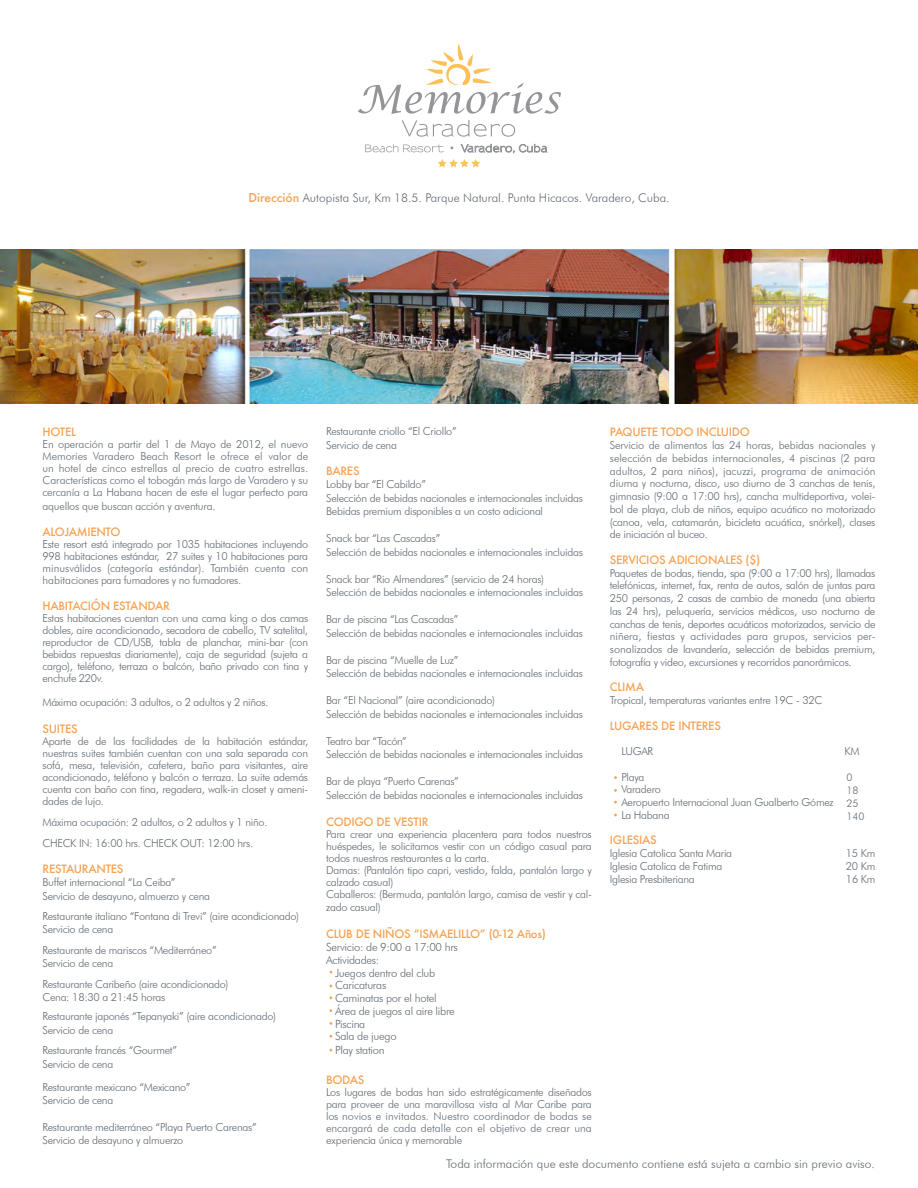
<style>
.page{position:relative;width:918px;height:1188px;background:#fff}
.page>*{position:absolute;margin:0;border:0;box-sizing:border-box;transform-origin:0 0}
.t1{font:300 12px "Futura BT";color:#626b74}
.t2{font:500 11.25px "Futura";letter-spacing:-.025em;color:#f6a252}
.t3{font:300 11.25px "Futura BT";letter-spacing:-.025em;color:#626b74}
.t4{font:300 10.95px/12px "Futura BT";letter-spacing:-.025em;color:#626b74}
.t5{font:300 10.5px/12.8px "Futura BT";color:#626b74}
.s1{font-family:"Futura";font-weight:500;color:#f6a252}
</style>
<div class="page">
<img style="left:0;top:249px;width:918px;height:155px">
<svg style="left:402px;top:120px;width:113px;height:17px"></svg>
<svg style="left:461px;top:144px;width:86px;height:9px"></svg>
<svg style="left:358px;top:43px;width:203px;height:71px"></svg>
<svg style="left:365px;top:144px;width:79px;height:8px"></svg>
<svg style="left:438px;top:159px;width:42px;height:8px"></svg>
<p class="t1" style="left:248px;top:191px;width:423px"><span class="s1">Dirección</span> Autopista Sur, Km 18.5. Parque Natural. Punta Hicacos. Varadero, Cuba.</p>
<p class="t2" style="left:43px;top:424px;width:35px">HOTEL</p>
<p class="t4" style="left:43px;top:438px;width:267px;text-align:justify">En operación a partir del 1 de Mayo de 2012, el nuevo Memories Varadero Beach Resort le ofrece el valor de un hotel de cinco estrellas al precio de cuatro estrellas.<br>Características como el tobogán más largo de Varadero y su cercanía a La Habana hacen de este el lugar perfecto para</p>
<p class="t4" style="left:43px;top:500px;width:175px">aquellos que buscan acción y aventura.</p>
<p class="t2" style="left:43px;top:524px;width:80px">ALOJAMIENTO</p>
<p class="t4" style="left:43px;top:538px;width:267px;text-align:justify">Este resort está integrado por 1035 habitaciones incluyendo 998 habitaciones estándar, 27 suites y 10 habitaciones para minusválidos (categoría estándar). También cuenta con habitaciones para fumadores y no fumadores.</p>
<p class="t2" style="left:43px;top:598px;width:129px">HABITACIÓN ESTANDAR</p>
<p class="t4" style="left:43px;top:612px;width:267px;text-align:justify">Estas habitaciones cuentan con una cama king o dos camas dobles, aire acondicionado, secadora de cabello, TV satelital, reproductor de CD/USB, tabla de planchar, mini-bar (con bebidas repuestas diariamente), caja de seguridad (sujeta a cargo), teléfono, terraza o balcón, baño privado con tina y enchufe 220v.</p>
<p class="t4" style="left:43px;top:696px;width:228px">Máxima ocupación: 3 adultos, o 2 adultos y 2 niños.</p>
<p class="t2" style="left:43px;top:721px;width:37px">SUITES</p>
<p class="t4" style="left:43px;top:735px;width:267px;text-align:justify">Aparte de de las facilidades de la habitación estándar, nuestras suites también cuentan con una sala separada con sofá, mesa, televisión, cafetera, baño para visitantes, aire acondicionado, teléfono y balcón o terraza. La suite además cuenta con baño con tina, regadera, walk-in closet y ameni&shy;dades de lujo.</p>
<p class="t4" style="left:43px;top:811px;width:226px;line-height:21px">Máxima ocupación: 2 adultos, o 2 adultos y 1 niño.<br>CHECK IN: 16:00 hrs. CHECK OUT: 12:00 hrs.</p>
<p class="t2" style="left:43px;top:861px;width:82px">RESTAURANTES</p>
<p class="t4" style="left:43px;top:876px;width:169px;line-height:13.2px">Buffet internacional “La Ceiba”<br>Servicio de desayuno, almuerzo y cena</p>
<p class="t4" style="left:43px;top:910px;width:258px;line-height:13.2px">Restaurante italiano “Fontana di Trevi” (aire acondicionado)<br>Servicio de cena</p>
<p class="t4" style="left:43px;top:944px;width:176px;line-height:13.2px">Restaurante de mariscos “Mediterráneo”<br>Servicio de cena</p>
<p class="t4" style="left:43px;top:977px;width:188px;line-height:13.2px">Restaurante Caribeño (aire acondicionado)<br>Cena: 18:30 a 21:45 horas</p>
<p class="t4" style="left:43px;top:1010px;width:235px;line-height:13.2px">Restaurante japonés “Tepanyaki” (aire acondicionado)<br>Servicio de cena</p>
<p class="t4" style="left:43px;top:1044px;width:136px;line-height:13.2px">Restaurante francés “Gourmet”<br>Servicio de cena</p>
<p class="t4" style="left:43px;top:1081px;width:150px;line-height:13.2px">Restaurante mexicano “Mexicano”<br>Servicio de cena</p>
<p class="t4" style="left:43px;top:1120px;width:216px;line-height:13.2px">Restaurante mediterráneo “Playa Puerto Carenas”<br>Servicio de desayuno y almuerzo</p>
<p class="t4" style="left:326px;top:425px;width:132px;line-height:13.2px">Restaurante criollo “El Criollo”<br>Servicio de cena</p>
<p class="t2" style="left:326px;top:463px;width:35px">BARES</p>
<p class="t4" style="left:326px;top:478px;width:258px;line-height:13.5px">Lobby bar “El Cabildo”<br>Selección de bebidas nacionales e internacionales incluidas<br>Bebidas premium disponibles a un costo adicional</p>
<p class="t4" style="left:326px;top:532px;width:258px;line-height:13.5px">Snack bar “Las Cascadas”<br>Selección de bebidas nacionales e internacionales incluidas</p>
<p class="t4" style="left:326px;top:572px;width:258px;line-height:13.5px">Snack bar “Rio Almendares” (servicio de 24 horas)<br>Selección de bebidas nacionales e internacionales incluidas</p>
<p class="t4" style="left:326px;top:613px;width:258px;line-height:13.5px">Bar de piscina “Las Cascadas”<br>Selección de bebidas nacionales e internacionales incluidas</p>
<p class="t4" style="left:326px;top:653px;width:258px;line-height:13.5px">Bar de piscina “Muelle de Luz”<br>Selección de bebidas nacionales e internacionales incluidas</p>
<p class="t4" style="left:326px;top:694px;width:258px;line-height:13.5px">Bar “El Nacional” (aire acondicionado)<br>Selección de bebidas nacionales e internacionales incluidas</p>
<p class="t4" style="left:326px;top:734px;width:258px;line-height:13.5px">Teatro bar “Tacón”<br>Selección de bebidas nacionales e internacionales incluidas</p>
<p class="t4" style="left:326px;top:775px;width:258px;line-height:13.5px">Bar de playa “Puerto Carenas”<br>Selección de bebidas nacionales e internacionales incluidas</p>
<p class="t2" style="left:326px;top:814px;width:104px">CODIGO DE VESTIR</p>
<p class="t4" style="left:326px;top:828px;width:267px">Para crear una experiencia placentera para todos nuestros huéspedes, le solicitamos vestir con un código casual para todos nuestros restaurantes a la carta.<br>Damas: (Pantalón tipo capri, vestido, falda, pantalón largo y calzado casual)<br>Caballeros: (Bermuda, pantalón largo, camisa de vestir y cal-</p>
<p class="t4" style="left:326px;top:901px;width:56px">zado casual)</p>
<p class="t2" style="left:326px;top:926px;width:221px">CLUB DE NIÑOS “ISMAELILLO” (0-12 Años)</p>
<p class="t3" style="left:326px;top:940px;width:133px">Servicio: de 9:00 a 17:00 hrs</p>
<p class="t3" style="left:326px;top:953px;width:55px">Actividades:</p>
<p class="t3" style="left:335px;top:966px;width:102px">Juegos dentro del club</p>
<p class="t3" style="left:335px;top:979px;width:53px">Caricaturas</p>
<p class="t3" style="left:335px;top:991px;width:103px">Caminatas por el hotel</p>
<p class="t3" style="left:335px;top:1004px;width:121px">Área de juegos al aire libre</p>
<p class="t3" style="left:335px;top:1017px;width:32px">Piscina</p>
<p class="t3" style="left:335px;top:1030px;width:63px">Sala de juego</p>
<p class="t3" style="left:335px;top:1043px;width:51px">Play station</p>
<p class="t2" style="left:326px;top:1072px;width:40px">BODAS</p>
<p class="t4" style="left:326px;top:1086px;width:267px;text-align:justify">Los lugares de bodas han sido estratégicamente diseñados para proveer de una maravillosa vista al Mar Caribe para los novios e invitados. Nuestro coordinador de bodas se encargará de cada detalle con el objetivo de crear una experiencia única y memorable</p>
<p class="t2" style="left:610px;top:424px;width:142px">PAQUETE TODO INCLUIDO</p>
<p class="t4" style="left:610px;top:439px;width:267px;line-height:12.8px;text-align:justify">Servicio de alimentos las 24 horas, bebidas nacionales y selección de bebidas internacionales, 4 piscinas (2 para adultos, 2 para niños), jacuzzi, programa de animación diurna y nocturna, disco, uso diurno de 3 canchas de tenis, gimnasio (9:00 a 17:00 hrs), cancha multideportiva, volei&shy;bol de playa, club de niños, equipo acuático no motorizado (canoa, vela, catamarán, bicicleta acuática, snórkel), clases de iniciación al buceo.</p>
<p class="t2" style="left:610px;top:552px;width:152px">SERVICIOS ADICIONALES ($)</p>
<p class="t4" style="left:610px;top:566px;width:267px;line-height:12.8px;text-align:justify">Paquetes de bodas, tienda, spa (9:00 a 17:00 hrs), llamadas telefónicas, internet, fax, renta de autos, salón de juntas para 250 personas, 2 casas de cambio de moneda (una abierta las 24 hrs), peluquería, servicios médicos, uso nocturno de canchas de tenis, deportes acuáticos motorizados, servicio de niñera, fiestas y actividades para grupos, servicios per&shy;sonalizados de lavandería, selección de bebidas premium, fotografía y video, excursiones y recorridos panorámicos.</p>
<p class="t2" style="left:610px;top:679px;width:36px">CLIMA</p>
<p class="t4" style="left:610px;top:694px;width:214px">Tropical, temperaturas variantes entre 19C - 32C</p>
<p class="t2" style="left:610px;top:718px;width:113px">LUGARES DE INTERES</p>
<p class="t4" style="left:621px;top:745px;width:34px">LUGAR</p>
<p class="t4" style="left:845px;top:745px;width:17px">KM</p>
<p class="t4" style="left:621px;top:770px;width:214px;line-height:12.8px">Playa<br>Varadero<br>Aeropuerto Internacional Juan Gualberto Gómez<br>La Habana</p>
<p class="t2" style="left:610px;top:832px;width:48px">IGLESIAS</p>
<p class="t4" style="left:610px;top:847px;width:124px">Iglesia Catolica Santa Maria</p>
<p class="t4" style="left:846px;top:847px;width:31px">15 Km</p>
<p class="t4" style="left:610px;top:860px;width:114px">Iglesia Catolica de Fatima</p>
<p class="t4" style="left:846px;top:860px;width:31px">20 Km</p>
<p class="t4" style="left:610px;top:873px;width:87px">Iglesia Presbiteriana</p>
<p class="t4" style="left:846px;top:873px;width:31px">16 Km</p>
<p class="t5" style="left:846px;top:771px;width:20px">0<br>18<br>25<br>140</p>
<p class="t1" style="left:446px;top:1157px;width:430px">Toda información que este documento contiene está sujeta a cambio sin previo aviso.</p>
</div>
